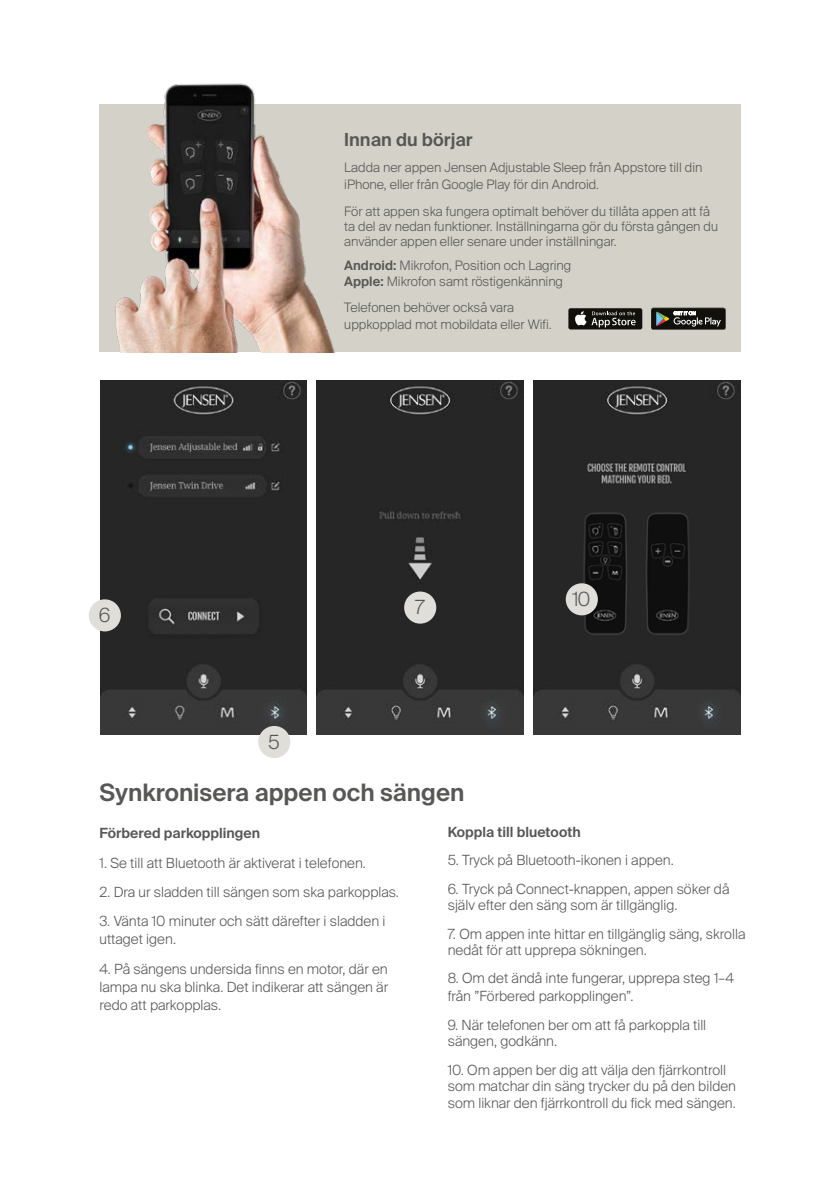
<style>
.page{position:relative;width:840px;height:1191px;background:#fff}
.page>*{position:absolute;margin:0;border:0;box-sizing:border-box;transform-origin:0 0}
.t1{font:600 24px "Suisse Intl";color:#575756}
.t2{font:300 19.6px "Suisse Intl";color:#575756}
.t3{font:600 18px "Suisse Intl";color:#575756}
.t4{font:300 14px/16.8px "Suisse Intl";color:#575756}
.t5{font:600 14px "Suisse Intl";color:#575756}
.t6{font:300 13px/15px "Suisse Intl";color:#575756}
.s1{font-weight:600}
</style>
<div class="page">
<div style="left:99px;top:105px;width:641px;height:247px;background:#d4d2c8"></div>
<img style="left:99px;top:83px;width:270px;height:269px">
<img style="left:100px;top:380px;width:206px;height:355px">
<img style="left:317px;top:380px;width:206px;height:355px">
<div style="left:258px;top:726px;width:32px;height:32px;background:#e0ded8;border-radius:50%"></div>
<div style="left:89px;top:599px;width:32px;height:32px;background:#e0ded8;border-radius:50%"></div>
<div style="left:404px;top:591px;width:32px;height:32px;background:#e0ded8;border-radius:50%"></div>
<img style="left:533px;top:380px;width:207px;height:355px">
<img style="left:555px;top:446px;width:163px;height:200px">
<div style="left:565px;top:583px;width:32px;height:32px;background:#e0ded8;border-radius:50%"></div>
<div style="left:567px;top:308px;width:75px;height:22px;background:#a7a6a3;border-radius:3px"></div>
<div style="left:568px;top:308px;width:74px;height:21px;background:#12100b;border-radius:2px"></div>
<svg style="left:575px;top:311px;width:60px;height:16px"></svg>
<svg style="left:651px;top:308px;width:74px;height:22px;background:#3d3c37"></svg>
<p class="t2" style="left:99px;top:604px;width:13px">6</p>
<p class="t3" style="left:344px;top:129px;width:130px">Innan du börjar</p>
<p class="t6" style="left:344px;top:159px;width:359px;line-height:17px">Ladda ner appen Jensen Adjustable Sleep från Appstore till din iPhone, eller från Google Play för din Android.</p>
<p class="t6" style="left:344px;top:203px;width:375px">För att appen ska fungera optimalt behöver du tillåta appen att få ta del av nedan funktioner. Inställningarna gör du första gången du använder appen eller senare under inställningar.</p>
<p class="t6" style="left:344px;top:258px;width:228px"><span class="s1">Android:</span> Mikrofon, Position och Lagring</p>
<p class="t6" style="left:344px;top:274px;width:220px"><span class="s1">Apple:</span> Mikrofon samt röstigenkänning</p>
<p class="t6" style="left:344px;top:300px;width:171px">Telefonen behöver också vara</p>
<p class="t6" style="left:344px;top:317px;width:209px">uppkopplad mot mobildata eller Wifi.</p>
<p class="t2" style="left:268px;top:730px;width:13px">5</p>
<p class="t2" style="left:415px;top:596px;width:11px">7</p>
<p class="t2" style="left:572px;top:588px;width:19px">10</p>
<p class="t1" style="left:99px;top:779px;width:366px">Synkronisera appen och sängen</p>
<p class="t5" style="left:99px;top:825px;width:162px">Förbered parkopplingen</p>
<p class="t4" style="left:99px;top:854px;width:268px">1. Se till att Bluetooth är aktiverat i telefonen.</p>
<p class="t4" style="left:99px;top:883px;width:301px">2. Dra ur sladden till sängen som ska parkopplas.</p>
<p class="t4" style="left:99px;top:912px;width:287px;line-height:18px">3. Vänta 10 minuter och sätt därefter i sladden i uttaget igen.</p>
<p class="t4" style="left:99px;top:960px;width:290px;line-height:18px;text-align:justify">4. På sängens undersida finns en motor, där en lampa nu ska blinka. Det indikerar att sängen är redo att parkopplas.</p>
<p class="t5" style="left:447px;top:824px;width:134px">Koppla till bluetooth</p>
<p class="t4" style="left:447px;top:852px;width:227px">5. Tryck på Bluetooth-ikonen i appen.</p>
<p class="t4" style="left:447px;top:880px;width:283px">6. Tryck på Connect-knappen, appen söker då själv efter den säng som är tillgänglig.</p>
<p class="t4" style="left:447px;top:925px;width:299px">7. Om appen inte hittar en tillgänglig säng, skrolla nedåt för att upprepa sökningen.</p>
<p class="t4" style="left:447px;top:969px;width:287px;line-height:18px">8. Om det ändå inte fungerar, upprepa steg 1–4 från ”Förbered parkopplingen”.</p>
<p class="t4" style="left:447px;top:1016px;width:260px">9. När telefonen ber om att få parkoppla till sängen, godkänn.</p>
<p class="t4" style="left:447px;top:1061px;width:289px">10. Om appen ber dig att välja den fjärrkontroll som matchar din säng trycker du på den bilden som liknar den fjärrkontroll du fick med sängen.</p>
</div>
